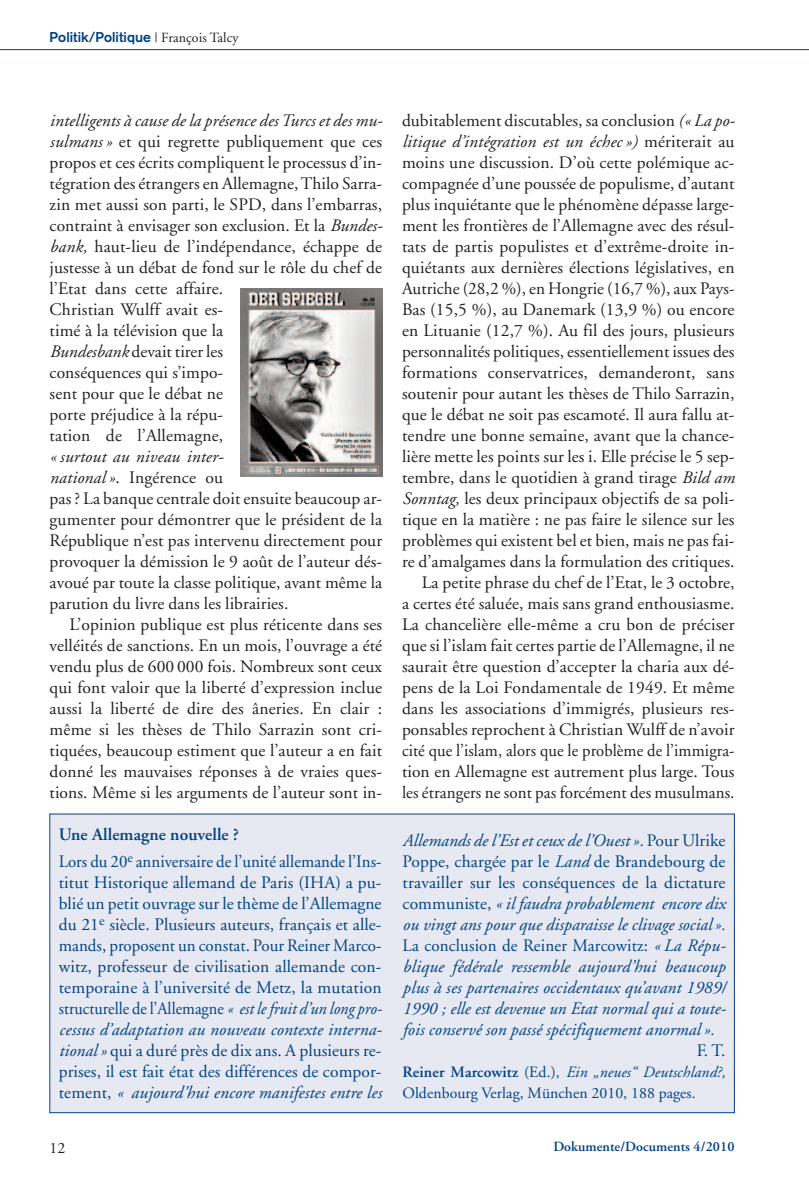
<style>
.page{position:relative;width:809px;height:1191px;background:#fff}
.page>*{position:absolute;margin:0;border:0;box-sizing:border-box;transform-origin:0 0}
.t1{font:17.5px/21px "Adobe Garamond";letter-spacing:.005em;color:#231f20}
.t2{font:17.5px/21px "Adobe Garamond";letter-spacing:.005em;color:#014181;text-align:justify}
.t3{font:italic 17.5px/21px "Adobe Garamond";letter-spacing:.005em;color:#014181;text-align:justify}
.t4{font:17.5px/26.2px "Adobe Garamond";letter-spacing:.005em;color:#014181;scale:.96 1}
.t5{font:15.75px/21px "Adobe Garamond";letter-spacing:.005em;color:#014181}
.t6{font:15.75px "Adobe Garamond";color:#231f20}
.t7{font:700 14px "Akzidenz Grotesk";letter-spacing:.005em;color:#014181}
.t8{font:600 14px "Adobe Garamond";letter-spacing:.005em;color:#014181}
.s1{font-family:"Adobe Garamond";font-weight:400;color:#231f20}
.s2{font-style:italic}
.s3{font-weight:600}
.s4{font-style:normal}
</style>
<div class="page">
<hr style="left:0;top:49px;width:809px;height:1px;background:#014181">
<div style="left:50px;top:814px;width:684px;height:298px;background:#e7e9f2"></div>
<img style="left:241px;top:288px;width:141px;height:188px">
<p class="t7" style="left:50px;top:32px;width:190px">Politik/Politique <span class="s1">| François Talcy</span></p>
<p class="t1" style="left:50px;top:111px;width:335px"><span class="s2">intelligents à cause de la présence desTurcs et des mu&shy;sulmans »</span> et qui regrette publiquement que ces propos et ces écrits compliquent le processus d’in&shy;tégration des étrangers en Allemagne,Thilo Sarra&shy;zin met aussi son parti, le SPD, dans l’embarras, contraint à envisager son exclusion. Et la <span class="s2">Bundes&shy;bank,</span> haut-lieu de l’indépendance, échappe de justesse à un débat de fond sur le rôle du chef de l’Etat dans cette affaire.<br>Christian Wulff avait es-<br>timé à la télévision que la<br><span class="s2">Bundesbank</span> devait tirer les<br>conséquences qui s’impo-<br>sent pour que le débat ne<br>porte préjudice à la répu-<br>tation de l’Allemagne,</p>
<p class="t1" style="left:50px;top:447px;width:334px"><span class="s2">« surtout au niveau inter-<br>national »</span>. Ingérence ou<br>pas ? La banque centrale doit ensuite beaucoup ar&shy;gumenter pour démontrer que le président de la République n’est pas intervenu directement pour provoquer la démission le 9 août de l’auteur dés&shy;avoué par toute la classe politique, avant même la parution du livre dans les librairies.</p>
<p class="t1" style="left:50px;top:615px;width:334px;text-align:justify;text-indent:20px">L’opinion publique est plus réticente dans ses velléités de sanctions. En un mois, l’ouvrage a été vendu plus de 600 000 fois. Nombreux sont ceux qui font valoir que la liberté d’expression inclue aussi la liberté de dire des âneries. En clair : même si les thèses de Thilo Sarrazin sont cri&shy;tiquées, beaucoup estiment que l’auteur a en fait donné les mauvaises réponses à de vraies ques&shy;tions. Même si les arguments de l’auteur sont in-</p>
<p class="t4" style="left:59px;top:823px;width:338px"><span class="s3">Une Allemagne nouvelle ?<br></span>Lors du 20<sup>e</sup> anniversaire de l’unité allemande l’Ins-</p>
<p class="t2" style="left:59px;top:873px;width:325px">titut Historique allemand de Paris (IHA) a pu&shy;blié un petit ouvrage sur le thème de l’Allemagne du 21<sup>e</sup> siècle. Plusieurs auteurs, français et alle&shy;mands, proposent un constat. Pour Reiner Marco&shy;witz, professeur de civilisation allemande con&shy;temporaine à l’université de Metz, la mutation structurelle de l’Allemagne <span class="s2">« est le fruit d’un long pro&shy;cessus d’adaptation au nouveau contexte interna&shy;tional »</span> qui a duré près de dix ans. A plusieurs re&shy;prises, il est fait état des différences de compor&shy;tement, <span class="s2">« aujourd’hui encore manifestes entre les</span></p>
<p class="t1" style="left:402px;top:111px;width:335px;text-align:right">dubitablement discutables, sa conclusion <span class="s2">(« La po&shy;litique d’intégration est un échec »)</span> mériterait au moins une discussion. D’où cette polémique ac&shy;compagnée d’une poussée de populisme, d’autant plus inquiétante que le phénomène dépasse large&shy;ment les frontières de l’Allemagne avec des résul&shy;tats de partis populistes et d’extrême-droite in&shy;quiétants aux dernières élections législatives, en Autriche (28,2 %), en Hongrie (16,7 %), aux Pays-Bas (15,5 %), au Danemark (13,9 %) ou encore en Lituanie (12,7 %). Au fil des jours, plusieurs personnalités politiques, essentiellement issues des formations conservatrices, demanderont, sans soutenir pour autant les thèses de Thilo Sarrazin, que le débat ne soit pas escamoté. Il aura fallu at&shy;tendre une bonne semaine, avant que la chance&shy;lière mette les points sur les i. Elle précise le 5 sep&shy;tembre, dans le quotidien à grand tirage <span class="s2">Bild am Sonntag,</span> les deux principaux objectifs de sa poli&shy;tique en la matière : ne pas faire le silence sur les problèmes qui existent bel et bien, mais ne pas fai&shy;re d’amalgames dans la formulation des critiques.<br>La petite phrase du chef de l’Etat, le 3 octobre,<br>a certes été saluée, mais sans grand enthousiasme.<br>La chancelière elle-même a cru bon de préciser que si l’islam fait certes partie de l’Allemagne, il ne saurait être question d’accepter la charia aux dé&shy;pens de la Loi Fondamentale de 1949. Et même dans les associations d’immigrés, plusieurs res&shy;ponsables reprochent à Christian Wulff de n’avoir cité que l’islam, alors que le problème de l’immigra&shy;tion en Allemagne est autrement plus large. Tous les étrangers ne sont pas forcément des musulmans.</p>
<p class="t3" style="left:402px;top:831px;width:325px">Allemands de l’Est et ceux de l’Ouest ». <span class="s4">Pour Ulrike Poppe, chargée par le</span> Land <span class="s4">de Brandebourg de travailler sur les conséquences de la dictature communiste,</span> « il faudra probablement encore dix ou vingt ans pour que disparaisse le clivage social ».<br><span class="s4">La conclusion de Reiner Marcowitz:</span> « La Répu&shy;blique fédérale ressemble aujourd’hui beaucoup plus à ses partenaires occidentaux qu’avant 1989/ 1990 ; elle est devenue un Etat normal qui a toute&shy;fois conservé son passé spécifiquement anormal ».</p>
<p class="t2" style="left:696px;top:1041px;width:30px">F. T.</p>
<p class="t5" style="left:402px;top:1062px;width:324px"><span class="s3">Reiner Marcowitz</span> (Ed.), <span class="s2">Ein „neues“ Deutschland?,<br></span>Oldenbourg Verlag, München 2010, 188 pages.</p>
<p class="t6" style="left:50px;top:1141px;width:17px">12</p>
<p class="t8" style="left:553px;top:1141px;width:183px">Dokumente/Documents 4/2010</p>
</div>
